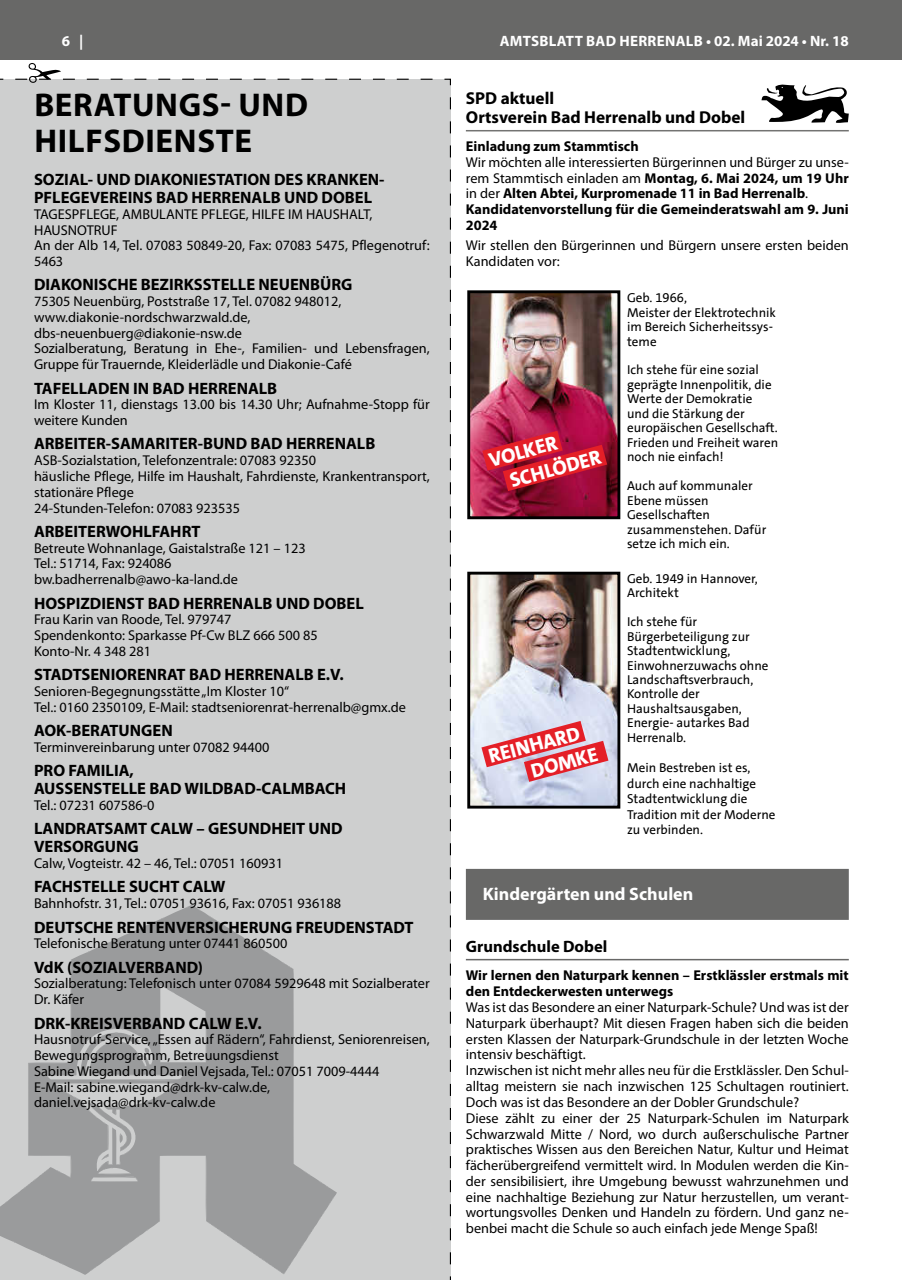
<style>
.page{position:relative;width:902px;height:1280px;background:#fff}
.page>*{position:absolute;margin:0;border:0;box-sizing:border-box;transform-origin:0 0}
.t1{font:700 33px/36px "Myriad Pro";letter-spacing:.02em;color:#000}
.t2{font:800 20.25px/25px "SPD The Sans Versal";color:#fff}
.t3{font:700 18px "Myriad Pro";color:#fff}
.t4{font:700 17.25px/18.8px "Myriad Pro";color:#000}
.t5{font:700 16.5px/18px "Myriad Pro";color:#000}
.t6{font:700 15px "Myriad Pro";letter-spacing:.02em;color:#fff}
.t7{font:14.25px/15.8px "Myriad Pro";color:#000}
.t8{font:700 14.25px/15.8px "Myriad Pro";color:#000}
.t9{font:13.05px/14.4px "SPD The Sans";color:#000}
.s1{font-weight:400}
</style>
<div class="page">
<div style="left:0;top:0;width:901px;height:60px;background:#686867"></div>
<div style="left:466px;top:869px;width:382px;height:51px;background:#686867"></div>
<hr style="left:466px;top:959px;width:382px;height:1px;background:#686867">
<hr style="left:466px;top:130px;width:382px;height:1px;background:#737372">
<svg style="left:761px;top:85px;width:87px;height:38px"></svg>
<img style="left:471px;top:294px;width:145px;height:221px">
<div style="left:467px;top:290px;width:153px;height:229px;border:3px solid #000"></div>
<img style="left:471px;top:576px;width:145px;height:228px">
<div style="left:467px;top:572px;width:153px;height:236px;border:3px solid #000"></div>
<svg style="left:482px;top:431px;width:125px;height:60px;background:#c21733"></svg>
<svg style="left:481px;top:721px;width:127px;height:61px;background:#dd808d"></svg>
<div style="left:0;top:78px;width:451px;height:1202px;background:#cecfcf"></div>
<svg style="left:9px;top:63px;width:423px;height:20px"></svg>
<svg style="left:0;top:905px;width:337px;height:370px;background:#c3c4c4"></svg>
<svg style="left:4px;top:906px;width:202px;height:297px;background:#bdbebf"></svg>
<svg style="left:13px;top:959px;width:321px;height:315px;background:#adaeae"></svg>
<p class="t6" style="left:62px;top:31px;width:23px">6 |</p>
<p class="t6" style="left:499px;top:31px;width:350px">AMTSBLATT BAD HERRENALB • 02. Mai 2024 • Nr. 18</p>
<h1 class="t1" style="left:34px;top:86px;width:275px">BERATUNGS- UND<br>HILFSDIENSTE</h1>
<p class="t5" style="left:34px;top:170px;width:352px">SOZIAL- UND DIAKONIESTATION DES KRANKEN-<br>PFLEGEVEREINS BAD HERRENALB UND DOBEL</p>
<p class="t7" style="left:34px;top:206px;width:397px">TAGESPFLEGE, AMBULANTE PFLEGE, HILFE IM HAUSHALT, HAUSNOTRUF<br>An der Alb 14, Tel. 07083 50849-20, Fax: 07083 5475, Pflegenotruf:<br>5463</p>
<p class="t5" style="left:34px;top:275px;width:320px">DIAKONISCHE BEZIRKSSTELLE NEUENBÜRG</p>
<p class="t7" style="left:34px;top:293px;width:397px">75305 Neuenbürg, Poststraße 17, Tel. 07082 948012, www.diakonie-nordschwarzwald.de, dbs-neuenbuerg@diakonie-nsw.de<br>Sozialberatung, Beratung in Ehe-, Familien- und Lebensfragen, Gruppe für Trauernde, Kleiderlädle und Diakonie-Café</p>
<p class="t5" style="left:34px;top:378px;width:245px">TAFELLADEN IN BAD HERRENALB</p>
<p class="t7" style="left:34px;top:396px;width:397px">Im Kloster 11, dienstags 13.00 bis 14.30 Uhr; Aufnahme-Stopp für weitere Kunden</p>
<p class="t5" style="left:34px;top:434px;width:343px">ARBEITER-SAMARITER-BUND BAD HERRENALB</p>
<p class="t7" style="left:34px;top:452px;width:397px">ASB-Sozialstation, Telefonzentrale: 07083 92350<br>häusliche Pflege, Hilfe im Haushalt, Fahrdienste, Krankentransport, stationäre Pflege<br>24-Stunden-Telefon: 07083 923535</p>
<p class="t5" style="left:34px;top:522px;width:168px">ARBEITERWOHLFAHRT</p>
<p class="t7" style="left:34px;top:540px;width:273px">Betreute Wohnanlage, Gaistalstraße 121 – 123<br>Tel.: 51714, Fax: 924086 bw.badherrenalb@awo-ka-land.de</p>
<p class="t5" style="left:34px;top:593px;width:331px">HOSPIZDIENST BAD HERRENALB UND DOBEL</p>
<p class="t7" style="left:34px;top:611px;width:285px">Frau Karin van Roode, Tel. 979747<br>Spendenkonto: Sparkasse Pf-Cw BLZ 666 500 85<br>Konto-Nr. 4 348 281</p>
<p class="t5" style="left:34px;top:665px;width:311px">STADTSENIORENRAT BAD HERRENALB E.V.</p>
<p class="t7" style="left:34px;top:683px;width:373px">Senioren-Begegnungsstätte „Im Kloster 10“<br>Tel.: 0160 2350109, E-Mail: stadtseniorenrat-herrenalb@gmx.de</p>
<p class="t5" style="left:34px;top:721px;width:140px">AOK-BERATUNGEN</p>
<p class="t7" style="left:34px;top:739px;width:237px">Terminvereinbarung unter 07082 94400</p>
<p class="t5" style="left:34px;top:761px;width:314px">PRO FAMILIA,<br>AUSSENSTELLE BAD WILDBAD-CALMBACH</p>
<p class="t7" style="left:34px;top:797px;width:122px">Tel.: 07231 607586-0</p>
<p class="t5" style="left:34px;top:819px;width:310px">LANDRATSAMT CALW – GESUNDHEIT UND<br>VERSORGUNG</p>
<p class="t7" style="left:34px;top:855px;width:250px">Calw, Vogteistr. 42 – 46, Tel.: 07051 160931</p>
<p class="t5" style="left:34px;top:877px;width:193px">FACHSTELLE SUCHT CALW</p>
<p class="t7" style="left:34px;top:895px;width:309px">Bahnhofstr. 31, Tel.: 07051 93616, Fax: 07051 936188</p>
<p class="t5" style="left:34px;top:917px;width:381px">DEUTSCHE RENTENVERSICHERUNG FREUDENSTADT</p>
<p class="t7" style="left:34px;top:935px;width:255px">Telefonische Beratung unter 07441 860500</p>
<p class="t5" style="left:34px;top:957px;width:170px">VdK (SOZIALVERBAND)</p>
<p class="t7" style="left:34px;top:975px;width:397px">Sozialberatung: Telefonisch unter 07084 5929648 mit Sozialberater<br>Dr. Käfer</p>
<p class="t5" style="left:34px;top:1013px;width:229px">DRK-KREISVERBAND CALW E.V.</p>
<p class="t7" style="left:34px;top:1031px;width:397px">Hausnotruf-Service, „Essen auf Rädern“, Fahrdienst, Seniorenreisen, Bewegungsprogramm, Betreuungsdienst<br>Sabine Wiegand und Daniel Vejsada, Tel.: 07051 7009-4444<br>E-Mail: sabine.wiegand@drk-kv-calw.de, daniel.vejsada@drk-kv-calw.de</p>
<p class="t4" style="left:466px;top:88px;width:281px">SPD aktuell<br>Ortsverein Bad Herrenalb und Dobel</p>
<p class="t8" style="left:466px;top:138px;width:174px">Einladung zum Stammtisch</p>
<p class="t8" style="left:466px;top:154px;width:384px"><span class="s1">Wir möchten alle interessierten Bürgerinnen und Bürger zu unse&shy;rem Stammtisch einladen am</span> Montag, 6. Mai 2024, um 19 Uhr <span class="s1">in der</span> Alten Abtei, Kurpromenade 11 in Bad Herrenalb<span class="s1">.<br></span>Kandidatenvorstellung für die Gemeinderatswahl am 9. Juni 2024</p>
<p class="t7" style="left:466px;top:238px;width:384px">Wir stellen den Bürgerinnen und Bürgern unsere ersten beiden<br>Kandidaten vor:</p>
<p class="t9" style="left:627px;top:291px;width:150px">Geb. 1966,<br>Meister der Elektrotechnik im Bereich Sicherheitssys&shy;teme</p>
<p class="t9" style="left:627px;top:363px;width:153px">Ich stehe für eine sozial geprägte Innenpolitik, die<br>Werte der Demokratie<br>und die Stärkung der europäischen Gesellschaft.<br>Frieden und Freiheit waren noch nie einfach!</p>
<p class="t9" style="left:627px;top:479px;width:141px">Auch auf kommunaler<br>Ebene müssen<br>Gesellschaften zusammenstehen. Dafür setze ich mich ein.</p>
<p class="t9" style="left:627px;top:571px;width:132px">Geb. 1949 in Hannover,<br>Architekt</p>
<p class="t9" style="left:627px;top:615px;width:143px">Ich stehe für<br>Bürgerbeteiligung zur<br>Stadtentwicklung,<br>Einwohnerzuwachs ohne<br>Landschaftsverbrauch,<br>Kontrolle der<br>Haushaltsausgaben,<br>Energie- autarkes Bad<br>Herrenalb.</p>
<p class="t9" style="left:627px;top:760px;width:150px;line-height:15.6px">Mein Bestreben ist es, durch eine nachhaltige<br>Stadtentwicklung die<br>Tradition mit der Moderne zu verbinden.</p>
<h2 class="t2" style="left:500px;top:444px;width:95px;text-indent:-15px;rotate:-15deg">Volker<br>SCHlöder</h2>
<h2 class="t2" style="left:521px;top:735px;width:70px;text-indent:-37px;rotate:-15deg">Reinhard<br>DOMKE</h2>
<p class="t3" style="left:483px;top:882px;width:212px">Kindergärten und Schulen</p>
<p class="t5" style="left:466px;top:936px;width:143px">Grundschule Dobel</p>
<p class="t8" style="left:466px;top:967px;width:384px">Wir lernen den Naturpark kennen – Erstklässler erstmals mit den Entdeckerwesten unterwegs</p>
<p class="t7" style="left:466px;top:999px;width:384px">Was ist das Besondere an einer Naturpark-Schule? Und was ist der Naturpark überhaupt? Mit diesen Fragen haben sich die beiden ersten Klassen der Naturpark-Grundschule in der letzten Woche intensiv beschäftigt.<br>Inzwischen ist nicht mehr alles neu für die Erstklässler. Den Schul&shy;alltag meistern sie nach inzwischen 125 Schultagen routiniert.<br>Doch was ist das Besondere an der Dobler Grundschule?<br>Diese zählt zu einer der 25 Naturpark-Schulen im Naturpark Schwarzwald Mitte / Nord, wo durch außerschulische Partner praktisches Wissen aus den Bereichen Natur, Kultur und Heimat fächerübergreifend vermittelt wird. In Modulen werden die Kin&shy;der sensibilisiert, ihre Umgebung bewusst wahrzunehmen und eine nachhaltige Beziehung zur Natur herzustellen, um verant&shy;wortungsvolles Denken und Handeln zu fördern. Und ganz ne&shy;benbei macht die Schule so auch einfach jede Menge Spaß!</p>
</div>
